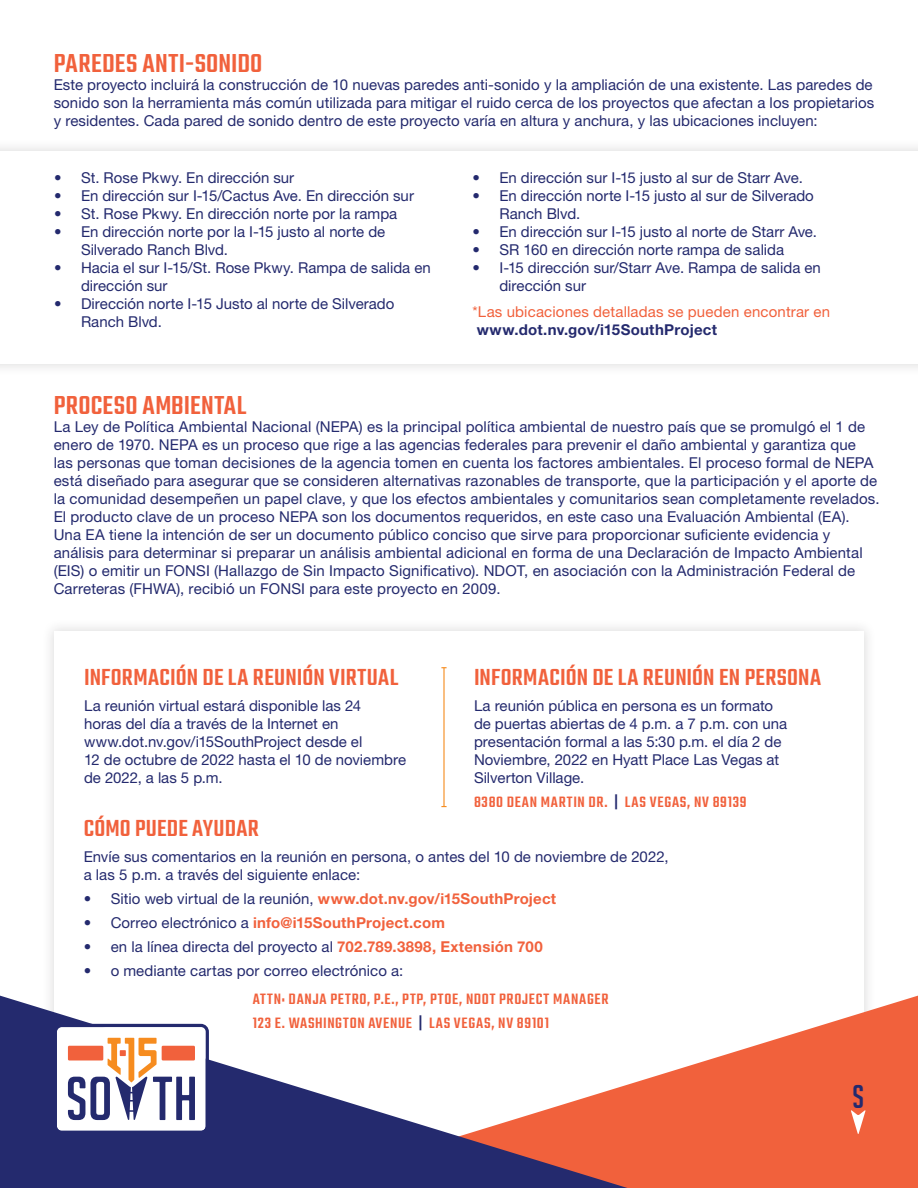
<style>
.page{position:relative;width:918px;height:1188px;background:#fff}
.page>*{position:absolute;margin:0;border:0;box-sizing:border-box;transform-origin:0 0}
.t1{font:32.1px "Big Noodle Titling";color:#242a6e}
.t2{font:500 28.5px "Teko";letter-spacing:.01em;color:#f1613c}
.t3{font:500 25.5px "Teko";letter-spacing:.01em;color:#f1613c}
.t4{font:500 16.5px "Teko";letter-spacing:.05em;color:#f1613c}
.t5{font:15px/18px "Helvetica Neue LT Std";letter-spacing:.005em;color:#242a6e}
.t6{font:700 15px "Helvetica Neue LT Std";letter-spacing:.01em;color:#f1613c}
.t7{font:15px/18px "Helvetica Neue LT Std";letter-spacing:.01em;color:#f1613c}
.s1{font-weight:700;color:#242a6e}
.s2{color:#242a6e}
.s3{font-weight:400;color:#242a6e}
.s4{font-weight:700;color:#f1613c}
</style>
<div class="page">
<div style="left:42px;top:619px;width:835px;height:569px;background:#f8f7f8"></div>
<div style="left:54px;top:631px;width:810px;height:557px;background:#fff"></div>
<div style="left:0;top:139px;width:918px;height:237px;background:#f8f7f8"></div>
<div style="left:0;top:151px;width:918px;height:212px;background:#fff"></div>
<svg style="left:627px;top:996px;width:291px;height:192px;fill:#f1613c"></svg>
<svg style="left:0;top:996px;width:627px;height:192px"></svg>
<svg style="left:54px;top:1024px;width:155px;height:110px"></svg>
<div style="left:162px;top:1046px;width:33px;height:14px;background:#f1613c"></div>
<div style="left:68px;top:1046px;width:35px;height:14px;background:#f1613c"></div>
<svg style="left:851px;top:1110px;width:15px;height:24px"></svg>
<hr style="left:443px;top:668px;width:2px;height:139px;background:#f68c1f">
<p class="t2" style="left:54px;top:47px;width:210px">PAREDES ANTI-SONIDO</p>
<p class="t5" style="left:54px;top:76px;width:822px;text-align:justify">Este proyecto incluirá la construcción de 10 nuevas paredes anti-sonido y la ampliación de una existente. Las paredes de sonido son la herramienta más común utilizada para mitigar el ruido cerca de los proyectos que afectan a los propietarios y residentes. Cada pared de sonido dentro de este proyecto varía en altura y anchura, y las ubicaciones incluyen:</p>
<p class="t5" style="left:54px;top:168px;width:242px">• St. Rose Pkwy. En dirección sur</p>
<p class="t5" style="left:54px;top:186px;width:362px">• En dirección sur I-15/Cactus Ave. En dirección sur</p>
<p class="t5" style="left:54px;top:204px;width:345px">• St. Rose Pkwy. En dirección norte por la rampa</p>
<p class="t5" style="left:81px;top:222px;width:306px;text-indent:-27px">• En dirección norte por la I-15 justo al norte de<br>Silverado Ranch Blvd.</p>
<p class="t5" style="left:81px;top:258px;width:351px;text-indent:-27px">• Hacia el sur I-15/St. Rose Pkwy. Rampa de salida en dirección sur</p>
<p class="t5" style="left:81px;top:294px;width:315px;text-indent:-27px">• Dirección norte I-15 Justo al norte de Silverado<br>Ranch Blvd.</p>
<p class="t5" style="left:472px;top:168px;width:332px">• En dirección sur I-15 justo al sur de Starr Ave.</p>
<p class="t5" style="left:500px;top:186px;width:316px;text-indent:-27px">• En dirección norte I-15 justo al sur de Silverado<br>Ranch Blvd.</p>
<p class="t5" style="left:472px;top:222px;width:346px">• En dirección sur I-15 justo al norte de Starr Ave.</p>
<p class="t5" style="left:472px;top:240px;width:313px">• SR 160 en dirección norte rampa de salida</p>
<p class="t5" style="left:500px;top:258px;width:323px;text-indent:-27px">• I-15 dirección sur/Starr Ave. Rampa de salida en dirección sur</p>
<p class="t7" style="left:472px;top:302px;width:359px">*Las ubicaciones detalladas se pueden encontrar en <span class="s1">www.dot.nv.gov/i15SouthProject</span></p>
<p class="t2" style="left:54px;top:389px;width:194px">PROCESO AMBIENTAL</p>
<p class="t5" style="left:54px;top:418px;width:828px">La Ley de Política Ambiental Nacional (NEPA) es la principal política ambiental de nuestro país que se promulgó el 1 de enero de 1970. NEPA es un proceso que rige a las agencias federales para prevenir el daño ambiental y garantiza que<br>las personas que toman decisiones de la agencia tomen en cuenta los factores ambientales. El proceso formal de NEPA está diseñado para asegurar que se consideren alternativas razonables de transporte, que la participación y el aporte de la comunidad desempeñen un papel clave, y que los efectos ambientales y comunitarios sean completamente revelados.<br>El producto clave de un proceso NEPA son los documentos requeridos, en este caso una Evaluación Ambiental (EA).<br>Una EA tiene la intención de ser un documento público conciso que sirve para proporcionar suficiente evidencia y análisis para determinar si preparar un análisis ambiental adicional en forma de una Declaración de Impacto Ambiental (EIS) o emitir un FONSI (Hallazgo de Sin Impacto Significativo). NDOT, en asociación con la Administración Federal de Carreteras (FHWA), recibió un FONSI para este proyecto en 2009.</p>
<p class="t3" style="left:84px;top:663px;width:316px">INFORMACIÓN DE LA REUNIÓN VIRTUAL</p>
<p class="t5" style="left:84px;top:697px;width:323px">La reunión virtual estará disponible las 24<br>horas del día a través de la Internet en www.dot.nv.gov/i15SouthProject desde el<br>12 de octubre de 2022 hasta el 10 de noviembre de 2022, a las 5 p.m.</p>
<p class="t3" style="left:84px;top:813px;width:177px">CÓMO PUEDE AYUDAR</p>
<p class="t3" style="left:474px;top:663px;width:349px">INFORMACIÓN DE LA REUNIÓN EN PERSONA</p>
<p class="t5" style="left:474px;top:697px;width:315px">La reunión pública en persona es un formato de puertas abiertas de 4 p.m. a 7 p.m. con una presentación formal a las 5:30 p.m. el día 2 de Noviembre, 2022 en Hyatt Place Las Vegas at Silverton Village.</p>
<p class="t4" style="left:474px;top:793px;width:274px">8380 DEAN MARTIN DR. <span class="s2">|</span> LAS VEGAS, NV 89139</p>
<p class="t5" style="left:84px;top:848px;width:586px">Envíe sus comentarios en la reunión en persona, o antes del 10 de noviembre de 2022, a las 5 p.m. a través del siguiente enlace:</p>
<p class="t6" style="left:84px;top:890px;width:474px"><span class="s3">• Sitio web virtual de la reunión,</span> www.dot.nv.gov/i15SouthProject</p>
<p class="t6" style="left:84px;top:914px;width:363px"><span class="s3">• Correo electrónico a</span> info@i15SouthProject.com</p>
<p class="t5" style="left:84px;top:938px;width:461px">• en la línea directa del proyecto al <span class="s4">702.789.3898, Extensión 700</span></p>
<p class="t5" style="left:84px;top:962px;width:321px">• o mediante cartas por correo electrónico a:</p>
<p class="t4" style="left:253px;top:989px;width:357px">ATTN: DANJA PETRO, P.E., PTP, PTOE, NDOT PROJECT MANAGER</p>
<p class="t4" style="left:253px;top:1013px;width:298px">123 E. WASHINGTON AVENUE <span class="s2">|</span> LAS VEGAS, NV 89101</p>
<p class="t1" style="left:852px;top:1079px;width:13px">S</p>
</div>
